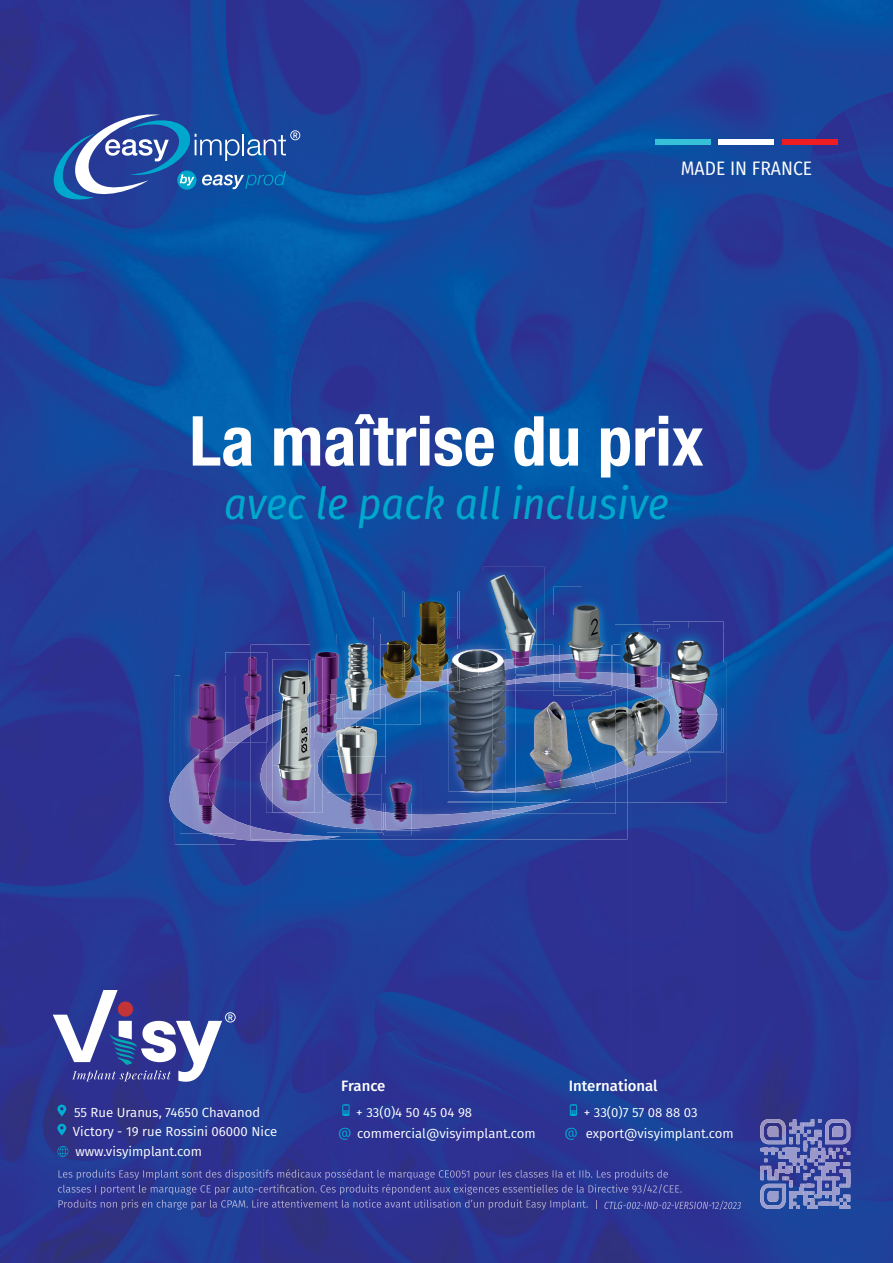
<style>
.page{position:relative;width:893px;height:1263px;background:#fff}
.page>*{position:absolute;margin:0;border:0;box-sizing:border-box;transform-origin:0 0}
.t1{font:700 condensed 69px "Helvetica Neue";color:#fff}
.t2{font:italic 44.1px "Fira Sans Condensed";color:#01a8cd}
.t3{font:19.5px "Fira Sans Condensed";color:#fff}
.t4{font:500 15px "Fira Sans";color:#fff}
.t5{font:13.2px/18.9px "Fira Sans";color:#fff}
.s1{color:#00aed3}
</style>
<div class="page">
<img style="left:0;top:0;width:735px;height:368px">
<img style="left:735px;top:0;width:158px;height:1263px">
<img style="left:0;top:368px;width:420px;height:316px">
<img style="left:420px;top:368px;width:316px;height:263px">
<img style="left:459px;top:631px;width:156px;height:14px">
<img style="left:683px;top:631px;width:53px;height:632px">
<img style="left:0;top:684px;width:210px;height:579px">
<img style="left:210px;top:841px;width:52px;height:422px">
<img style="left:262px;top:802px;width:421px;height:461px">
<img style="left:58px;top:1169px;width:610px;height:11px">
<img style="left:58px;top:1184px;width:624px;height:11px">
<img style="left:58px;top:1199px;width:530px;height:11px">
<img style="left:604px;top:1200px;width:137px;height:10px">
<svg style="left:53px;top:990px;width:183px;height:92px"></svg>
<svg style="left:342px;top:1104px;width:8px;height:12px"></svg>
<svg style="left:570px;top:1104px;width:7px;height:12px"></svg>
<svg style="left:57px;top:1146px;width:11px;height:11px"></svg>
<svg style="left:57px;top:1104px;width:9px;height:12px"></svg>
<svg style="left:57px;top:1124px;width:9px;height:11px"></svg>
<img style="left:251px;top:645px;width:376px;height:194px">
<img style="left:267px;top:655px;width:348px;height:173px">
<img style="left:447px;top:663px;width:280px;height:139px">
<img style="left:516px;top:673px;width:37px;height:14px">
<img style="left:167px;top:742px;width:153px;height:99px">
<img style="left:251px;top:826px;width:90px;height:13px">
<img style="left:386px;top:774px;width:34px;height:56px">
<img style="left:411px;top:814px;width:9px;height:15px">
<img style="left:383px;top:830px;width:28px;height:5px">
<img style="left:386px;top:775px;width:25px;height:55px">
<img style="left:386px;top:812px;width:25px;height:17px">
<img style="left:336px;top:634px;width:38px;height:10px">
<img style="left:343px;top:639px;width:31px;height:48px">
<img style="left:653px;top:621px;width:35px;height:8px">
<img style="left:688px;top:621px;width:35px;height:42px">
<img style="left:721px;top:663px;width:2px;height:45px">
<img style="left:691px;top:708px;width:32px;height:45px">
<img style="left:669px;top:629px;width:52px;height:78px">
<img style="left:691px;top:707px;width:30px;height:44px">
<img style="left:669px;top:680px;width:48px;height:35px">
<img style="left:691px;top:715px;width:26px;height:35px">
<img style="left:492px;top:690px;width:124px;height:124px">
<img style="left:492px;top:802px;width:69px;height:12px">
<img style="left:552px;top:799px;width:19px;height:3px">
<img style="left:516px;top:772px;width:78px;height:20px">
<img style="left:627px;top:696px;width:64px;height:84px">
<img style="left:616px;top:696px;width:11px;height:87px">
<img style="left:627px;top:744px;width:55px;height:30px">
<img style="left:616px;top:759px;width:11px;height:18px">
<img style="left:653px;top:697px;width:32px;height:56px">
<img style="left:657px;top:686px;width:31px;height:65px">
<img style="left:572px;top:695px;width:44px;height:93px">
<img style="left:592px;top:764px;width:24px;height:18px">
<img style="left:615px;top:624px;width:38px;height:21px">
<img style="left:653px;top:624px;width:16px;height:8px">
<img style="left:657px;top:629px;width:12px;height:34px">
<img style="left:662px;top:663px;width:7px;height:12px">
<img style="left:628px;top:678px;width:22px;height:18px">
<img style="left:622px;top:632px;width:40px;height:31px">
<img style="left:628px;top:663px;width:34px;height:15px">
<img style="left:628px;top:679px;width:22px;height:9px">
<svg style="left:650px;top:675px;width:19px;height:22px"></svg>
<img style="left:266px;top:658px;width:43px;height:90px">
<img style="left:266px;top:748px;width:57px;height:65px">
<img style="left:272px;top:659px;width:37px;height:45px">
<img style="left:272px;top:723px;width:42px;height:89px">
<img style="left:272px;top:704px;width:37px;height:19px">
<img style="left:374px;top:617px;width:31px;height:28px">
<img style="left:380px;top:645px;width:23px;height:35px">
<img style="left:386px;top:706px;width:35px;height:19px">
<img style="left:380px;top:680px;width:41px;height:26px">
<img style="left:379px;top:645px;width:1px;height:42px">
<svg style="left:374px;top:634px;width:6px;height:11px"></svg>
<img style="left:374px;top:645px;width:5px;height:42px">
<img style="left:403px;top:591px;width:56px;height:48px">
<img style="left:421px;top:675px;width:18px;height:17px">
<img style="left:403px;top:645px;width:18px;height:47px">
<img style="left:405px;top:576px;width:52px;height:69px">
<img style="left:421px;top:645px;width:18px;height:30px">
<img style="left:405px;top:675px;width:16px;height:6px">
<img style="left:180px;top:673px;width:45px;height:3px">
<img style="left:175px;top:676px;width:60px;height:168px">
<img style="left:175px;top:742px;width:60px;height:97px">
<img style="left:180px;top:676px;width:45px;height:60px">
<img style="left:180px;top:736px;width:54px;height:98px">
<img style="left:459px;top:639px;width:19px;height:24px">
<img style="left:506px;top:685px;width:10px;height:5px">
<img style="left:439px;top:692px;width:53px;height:109px">
<svg style="left:463px;top:792px;width:29px;height:1px"></svg>
<img style="left:492px;top:690px;width:24px;height:111px">
<img style="left:492px;top:788px;width:24px;height:5px">
<img style="left:439px;top:639px;width:18px;height:24px">
<svg style="left:439px;top:663px;width:10px;height:29px"></svg>
<img style="left:449px;top:663px;width:43px;height:129px">
<img style="left:459px;top:664px;width:19px;height:16px">
<img style="left:454px;top:681px;width:52px;height:13px">
<img style="left:459px;top:790px;width:33px;height:2px">
<img style="left:492px;top:690px;width:14px;height:102px">
<svg style="left:457px;top:639px;width:2px;height:24px"></svg>
<img style="left:449px;top:663px;width:10px;height:29px">
<img style="left:449px;top:667px;width:10px;height:16px">
<img style="left:449px;top:649px;width:8px;height:18px">
<img style="left:449px;top:667px;width:8px;height:14px">
<img style="left:560px;top:597px;width:52px;height:91px">
<svg style="left:611px;top:645px;width:17px;height:51px"></svg>
<img style="left:553px;top:587px;width:29px;height:29px">
<img style="left:582px;top:587px;width:29px;height:10px">
<img style="left:553px;top:616px;width:7px;height:47px">
<svg style="left:553px;top:655px;width:7px;height:6px"></svg>
<img style="left:553px;top:663px;width:29px;height:27px">
<img style="left:582px;top:688px;width:29px;height:2px">
<svg style="left:553px;top:674px;width:7px;height:8px"></svg>
<img style="left:553px;top:690px;width:58px;height:5px">
<img style="left:597px;top:691px;width:14px;height:4px">
<img style="left:560px;top:654px;width:51px;height:6px">
<img style="left:560px;top:672px;width:51px;height:13px">
<img style="left:483px;top:567px;width:61px;height:78px">
<img style="left:537px;top:645px;width:7px;height:11px">
<img style="left:516px;top:664px;width:28px;height:11px">
<svg style="left:537px;top:656px;width:7px;height:8px"></svg>
<img style="left:478px;top:571px;width:5px;height:68px">
<svg style="left:478px;top:639px;width:5px;height:10px"></svg>
<img style="left:478px;top:649px;width:5px;height:9px">
<img style="left:483px;top:571px;width:54px;height:74px">
<img style="left:516px;top:645px;width:21px;height:11px">
<img style="left:516px;top:656px;width:21px;height:18px">
<img style="left:516px;top:663px;width:21px;height:5px">
<img style="left:483px;top:639px;width:33px;height:19px">
<svg style="left:478px;top:658px;width:38px;height:27px"></svg>
<img style="left:483px;top:660px;width:23px;height:3px">
<img style="left:483px;top:663px;width:23px;height:11px">
<img style="left:336px;top:646px;width:9px;height:41px">
<img style="left:309px;top:659px;width:1px;height:28px">
<svg style="left:309px;top:644px;width:34px;height:15px"></svg>
<img style="left:310px;top:646px;width:26px;height:41px">
<img style="left:310px;top:658px;width:13px;height:29px">
<img style="left:225px;top:652px;width:42px;height:90px">
<img style="left:235px;top:723px;width:16px;height:19px">
<img style="left:251px;top:717px;width:15px;height:18px">
<img style="left:266px;top:658px;width:1px;height:84px">
<svg style="left:266px;top:715px;width:6px;height:11px"></svg>
<svg style="left:225px;top:673px;width:9px;height:3px"></svg>
<img style="left:234px;top:676px;width:1px;height:55px">
<img style="left:225px;top:676px;width:9px;height:55px">
<svg style="left:225px;top:731px;width:10px;height:11px"></svg>
<img style="left:327px;top:794px;width:54px;height:38px">
<img style="left:327px;top:756px;width:59px;height:38px">
<img style="left:356px;top:725px;width:30px;height:31px">
<img style="left:327px;top:750px;width:29px;height:6px">
<img style="left:354px;top:805px;width:27px;height:24px">
<img style="left:327px;top:792px;width:27px;height:36px">
<svg style="left:327px;top:788px;width:4px;height:5px"></svg>
<img style="left:381px;top:774px;width:5px;height:38px">
<svg style="left:381px;top:812px;width:5px;height:20px"></svg>
<img style="left:383px;top:775px;width:3px;height:55px">
<img style="left:383px;top:812px;width:3px;height:17px">
<img style="left:380px;top:709px;width:6px;height:16px">
<img style="left:380px;top:694px;width:6px;height:15px">
<svg style="left:309px;top:687px;width:71px;height:63px;background:#747eaa"></svg>
<svg style="left:49px;top:114px;width:251px;height:88px;background:#3461aa"></svg>
<div style="left:655px;top:139px;width:55px;height:6px;background:#37c1d8"></div>
<div style="left:719px;top:139px;width:55px;height:6px;background:#fff"></div>
<div style="left:782px;top:139px;width:56px;height:6px;background:#ee1d23"></div>
<svg style="left:760px;top:1119px;width:90px;height:90px;background:#676fb2"></svg>
<h3 class="t3" style="left:681px;top:153px;width:133px">MADE IN FRANCE</h3>
<h1 class="t1" style="left:189px;top:384px;width:516px">La maîtrise du prix</h1>
<h2 class="t2" style="left:224px;top:471px;width:446px">avec le pack all inclusive</h2>
<p class="t5" style="left:73px;top:1102px;width:206px">55 Rue Uranus, 74650 Chavanod<br>Victory - 19 rue Rossini 06000 Nice</p>
<p class="t5" style="left:75px;top:1142px;width:128px">www.visyimplant.com</p>
<p class="t4" style="left:341px;top:1074px;width:46px">France</p>
<p class="t5" style="left:338px;top:1123px;width:199px"><span class="s1">@</span> commercial@visyimplant.com</p>
<p class="t5" style="left:356px;top:1102px;width:117px">+ 33(0)4 50 45 04 98</p>
<p class="t4" style="left:569px;top:1074px;width:91px">International</p>
<p class="t5" style="left:564px;top:1123px;width:171px"><span class="s1">@</span> export@visyimplant.com</p>
<p class="t5" style="left:584px;top:1102px;width:115px">+ 33(0)7 57 08 88 03</p>
</div>
